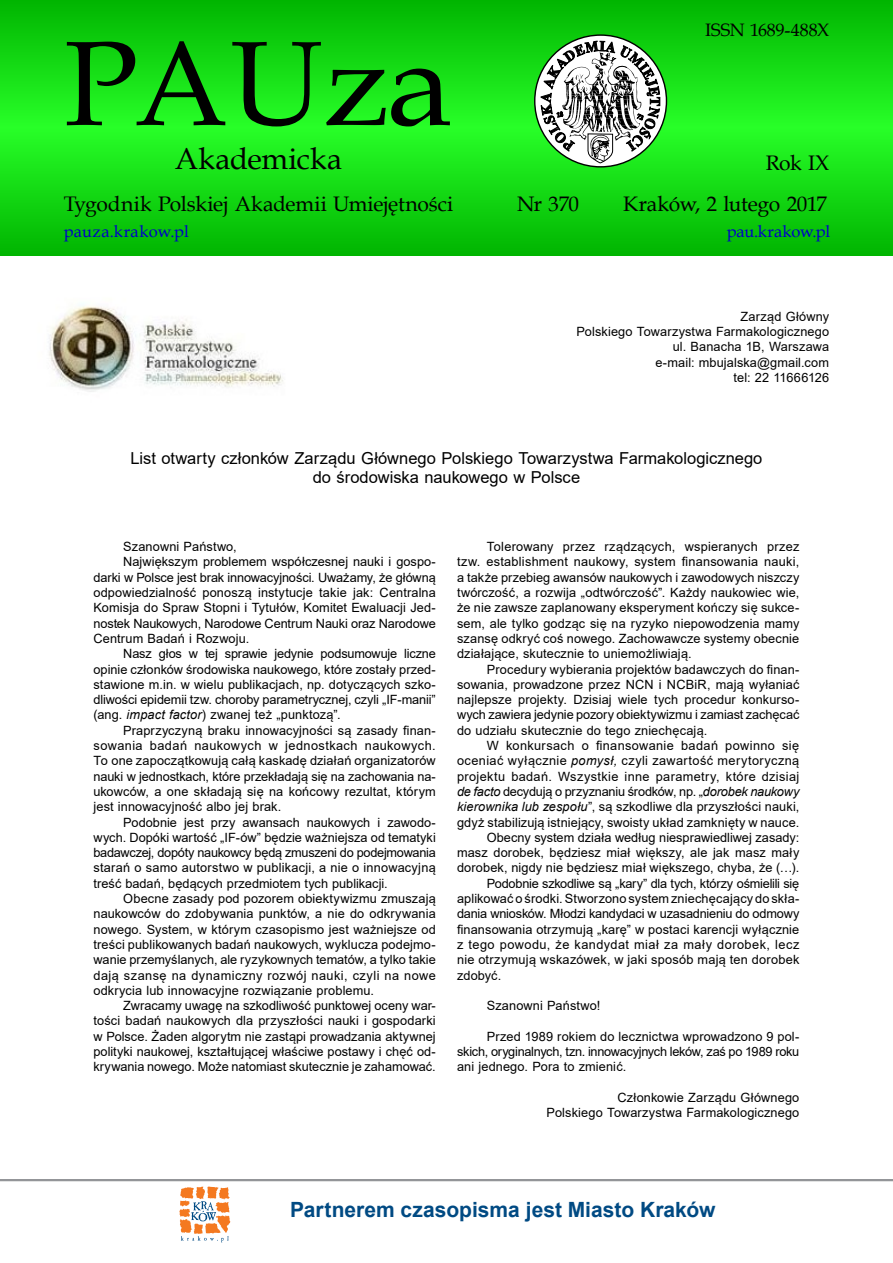
<style>
.page{position:relative;width:893px;height:1263px;background:#fff}
.page>*{position:absolute;margin:0;border:0;box-sizing:border-box;transform-origin:0 0}
.t1{font:120px "Book Antiqua";letter-spacing:-.01em;color:#000}
.t2{font:30px "Book Antiqua";color:#000}
.t3{font:21px/41.4px "Book Antiqua";letter-spacing:-.01em;color:#000;text-align:right}
.t4{font:700 21px "Arial";color:#004a83}
.t5{font:18px "Book Antiqua";letter-spacing:-.005em;color:#000}
.t6{font:16.5px/19.8px "Arial";color:#000;text-align:center}
.t7{font:16.5px "Book Antiqua";letter-spacing:.005em;color:#0000c8}
.t8{font:12.75px/15.3px "Arial";letter-spacing:.005em;color:#000;text-align:justify}
.t9{font:12.75px "Arial";letter-spacing:.03em;color:#000}
.t10{font:12.75px "Arial";letter-spacing:-.02em;color:#000}
.t11{font:12.75px "Arial";letter-spacing:-.015em;color:#000}
.t12{font:12.75px "Arial";letter-spacing:-.025em;color:#000}
.t13{font:12.75px "Arial";letter-spacing:.035em;color:#000}
.t14{font:12.75px "Arial";letter-spacing:.025em;color:#000}
.s1{font-style:italic}
</style>
<div class="page">
<hr style="left:0;top:1179px;width:893px;height:2px;background:#939598">
<svg style="left:179px;top:1186px;width:51px;height:56px"></svg>
<svg style="left:0;top:0;width:893px;height:255px;background:#13d813"></svg>
<svg style="left:535px;top:35px;width:131px;height:132px"></svg>
<svg style="left:540px;top:32px;width:120px;height:131px"></svg>
<img style="left:49px;top:306px;width:234px;height:86px">
<h1 class="t1" style="left:64px;top:1px;width:390px">PAUza</h1>
<h2 class="t2" style="left:175px;top:138px;width:169px">Akademicka</h2>
<h3 class="t3" style="left:64px;top:183px;width:391px">Tygodnik Polskiej Akademii Umiejętności</h3>
<h3 class="t3" style="left:517px;top:183px;width:63px">Nr 370</h3>
<h3 class="t5" style="left:705px;top:18px;width:126px">ISSN 1689-488X</h3>
<h3 class="t3" style="left:623px;top:141px;width:208px">Rok IX<br>Kraków, 2 lutego 2017</h3>
<p class="t7" style="left:64px;top:220px;width:127px">pauza.krakow.pl</p>
<p class="t7" style="left:727px;top:219px;width:105px">pau.krakow.pl</p>
<p class="t8" style="left:576px;top:309px;width:254px;text-align:right">Zarząd Główny<br>Polskiego Towarzystwa Farmakologicznego ul. Banacha 1B, Warszawa<br>e-mail: mbujalska@gmail.com<br>tel: 22 11666126</p>
<p class="t6" style="left:130px;top:448px;width:633px">List otwarty członków Zarządu Głównego Polskiego Towarzystwa Farmakologicznego do środowiska naukowego w Polsce</p>
<p class="t8" style="left:123px;top:539px;width:115px">Szanowni Państwo,</p>
<p class="t8" style="left:123px;top:554px;width:314px">Największym problemem współczesnej nauki i gospo-</p>
<p class="t8" style="left:94px;top:569px;width:344px">darki w Polsce jest brak innowacyjności. Uważamy, że główną</p>
<p class="t8" style="left:94px;top:585px;width:344px">odpowiedzialność ponoszą instytucje takie jak: Centralna</p>
<p class="t8" style="left:94px;top:600px;width:344px">Komisja do Spraw Stopni i Tytułów, Komitet Ewaluacji Jed-</p>
<p class="t8" style="left:94px;top:615px;width:344px">nostek Naukowych, Narodowe Centrum Nauki oraz Narodowe</p>
<p class="t8" style="left:94px;top:631px;width:157px">Centrum Badań i Rozwoju.</p>
<p class="t11" style="left:123px;top:645px;width:314px">Nasz głos w tej sprawie jedynie podsumowuje liczne</p>
<p class="t8" style="left:94px;top:661px;width:344px">opinie członków środowiska naukowego, które zostały przed-</p>
<p class="t8" style="left:94px;top:677px;width:344px">stawione m.in. w wielu publikacjach, np. dotyczących szko-</p>
<p class="t8" style="left:94px;top:692px;width:344px">dliwości epidemii tzw. choroby parametrycznej, czyli „IF-manii”</p>
<p class="t8" style="left:94px;top:707px;width:249px">(ang. <span class="s1">impact factor</span>) zwanej też „punktozą”.</p>
<p class="t8" style="left:123px;top:722px;width:314px">Praprzyczyną braku innowacyjności są zasady finan-</p>
<p class="t9" style="left:94px;top:737px;width:344px">sowania badań naukowych w jednostkach naukowych.</p>
<p class="t8" style="left:94px;top:753px;width:344px">To one zapoczątkowują całą kaskadę działań organizatorów</p>
<p class="t8" style="left:94px;top:768px;width:344px">nauki w jednostkach, które przekładają się na zachowania na-</p>
<p class="t8" style="left:94px;top:784px;width:344px">ukowców, a one składają się na końcowy rezultat, którym</p>
<p class="t8" style="left:94px;top:799px;width:189px">jest innowacyjność albo jej brak.</p>
<p class="t8" style="left:123px;top:814px;width:314px">Podobnie jest przy awansach naukowych i zawodo-</p>
<p class="t8" style="left:94px;top:830px;width:344px">wych. Dopóki wartość „IF-ów” będzie ważniejsza od tematyki</p>
<p class="t12" style="left:94px;top:844px;width:344px">badawczej, dopóty naukowcy będą zmuszeni do podejmowania</p>
<p class="t8" style="left:94px;top:860px;width:344px">starań o samo autorstwo w publikacji, a nie o innowacyjną</p>
<p class="t8" style="left:94px;top:875px;width:296px">treść badań, będących przedmiotem tych publikacji.</p>
<p class="t8" style="left:123px;top:891px;width:314px">Obecne zasady pod pozorem obiektywizmu zmuszają</p>
<p class="t8" style="left:94px;top:906px;width:344px">naukowców do zdobywania punktów, a nie do odkrywania</p>
<p class="t8" style="left:94px;top:921px;width:344px">nowego. System, w którym czasopismo jest ważniejsze od</p>
<p class="t8" style="left:94px;top:937px;width:344px">treści publikowanych badań naukowych, wyklucza podejmo-</p>
<p class="t8" style="left:94px;top:952px;width:344px">wanie przemyślanych, ale ryzykownych tematów, a tylko takie</p>
<p class="t9" style="left:94px;top:966px;width:344px">dają szansę na dynamiczny rozwój nauki, czyli na nowe</p>
<p class="t8" style="left:94px;top:983px;width:282px">odkrycia lub innowacyjne rozwiązanie problemu.</p>
<p class="t8" style="left:123px;top:998px;width:314px">Zwracamy uwagę na szkodliwość punktowej oceny war-</p>
<p class="t8" style="left:93px;top:1013px;width:344px">tości badań naukowych dla przyszłości nauki i gospodarki</p>
<p class="t8" style="left:93px;top:1028px;width:344px">w Polsce. Żaden algorytm nie zastąpi prowadzania aktywnej</p>
<p class="t8" style="left:93px;top:1044px;width:344px">polityki naukowej, kształtującej właściwe postawy i chęć od-</p>
<p class="t8" style="left:93px;top:1059px;width:344px">krywania nowego. Może natomiast skutecznie je zahamować.</p>
<p class="t8" style="left:457px;top:539px;width:344px;text-indent:30px">Tolerowany przez rządzących, wspieranych przez tzw. establishment naukowy, system finansowania nauki, a także przebieg awansów naukowych i zawodowych niszczy twórczość, a rozwija „odtwórczość”. Każdy naukowiec wie, że nie zawsze zaplanowany eksperyment kończy się sukce&shy;sem, ale tylko godząc się na ryzyko niepowodzenia mamy szansę odkryć coś nowego. Zachowawcze systemy obecnie działające, skutecznie to uniemożliwiają.</p>
<p class="t8" style="left:457px;top:661px;width:344px;text-indent:30px">Procedury wybierania projektów badawczych do finan&shy;sowania, prowadzone przez NCN i NCBiR, mają wyłaniać najlepsze projekty. Dzisiaj wiele tych procedur konkurso&shy;wych zawiera jedynie pozory obiektywizmu i zamiast zachęcać do udziału skutecznie do tego zniechęcają.</p>
<p class="t14" style="left:487px;top:737px;width:314px">W konkursach o finansowanie badań powinno się</p>
<p class="t9" style="left:457px;top:752px;width:344px">oceniać wyłącznie <span class="s1">pomysł,</span> czyli zawartość merytoryczną</p>
<p class="t9" style="left:457px;top:767px;width:344px">projektu badań. Wszystkie inne parametry, które dzisiaj</p>
<p class="t11" style="left:457px;top:783px;width:344px"><span class="s1">de facto</span> decydują o przyznaniu środków, np. „<span class="s1">dorobek naukowy</span></p>
<p class="t8" style="left:457px;top:799px;width:344px"><span class="s1">kierownika lub zespołu</span>”, są szkodliwe dla przyszłości nauki,</p>
<p class="t8" style="left:457px;top:814px;width:344px">gdyż stabilizują istniejący, swoisty układ zamknięty w nauce.</p>
<p class="t8" style="left:487px;top:830px;width:314px">Obecny system działa według niesprawiedliwej zasady:</p>
<p class="t8" style="left:457px;top:845px;width:344px">masz dorobek, będziesz miał większy, ale jak masz mały</p>
<p class="t8" style="left:457px;top:860px;width:344px">dorobek, nigdy nie będziesz miał większego, chyba, że (…).</p>
<p class="t10" style="left:487px;top:874px;width:314px">Podobnie szkodliwe są „kary” dla tych, którzy ośmielili się</p>
<p class="t8" style="left:457px;top:891px;width:344px">aplikować o środki. Stworzono system zniechęcający do skła-</p>
<p class="t10" style="left:457px;top:905px;width:344px">dania wniosków. Młodzi kandydaci w uzasadnieniu do odmowy</p>
<p class="t8" style="left:457px;top:921px;width:344px">finansowania otrzymują „karę” w postaci karencji wyłącznie</p>
<p class="t13" style="left:457px;top:936px;width:344px">z tego powodu, że kandydat miał za mały dorobek, lecz</p>
<p class="t8" style="left:457px;top:952px;width:344px">nie otrzymują wskazówek, w jaki sposób mają ten dorobek</p>
<p class="t8" style="left:457px;top:967px;width:46px">zdobyć.</p>
<p class="t8" style="left:487px;top:998px;width:115px">Szanowni Państwo!</p>
<p class="t8" style="left:457px;top:1028px;width:344px;text-indent:30px">Przed 1989 rokiem do lecznictwa wprowadzono 9 pol&shy;skich, oryginalnych, tzn. innowacyjnych leków, zaś po 1989 roku ani jednego. Pora to zmienić.</p>
<p class="t8" style="left:547px;top:1090px;width:254px;text-align:right">Członkowie Zarządu Głównego<br>Polskiego Towarzystwa Farmakologicznego</p>
<h3 class="t4" style="left:290px;top:1194px;width:427px">Partnerem czasopisma jest Miasto Kraków</h3>
</div>
